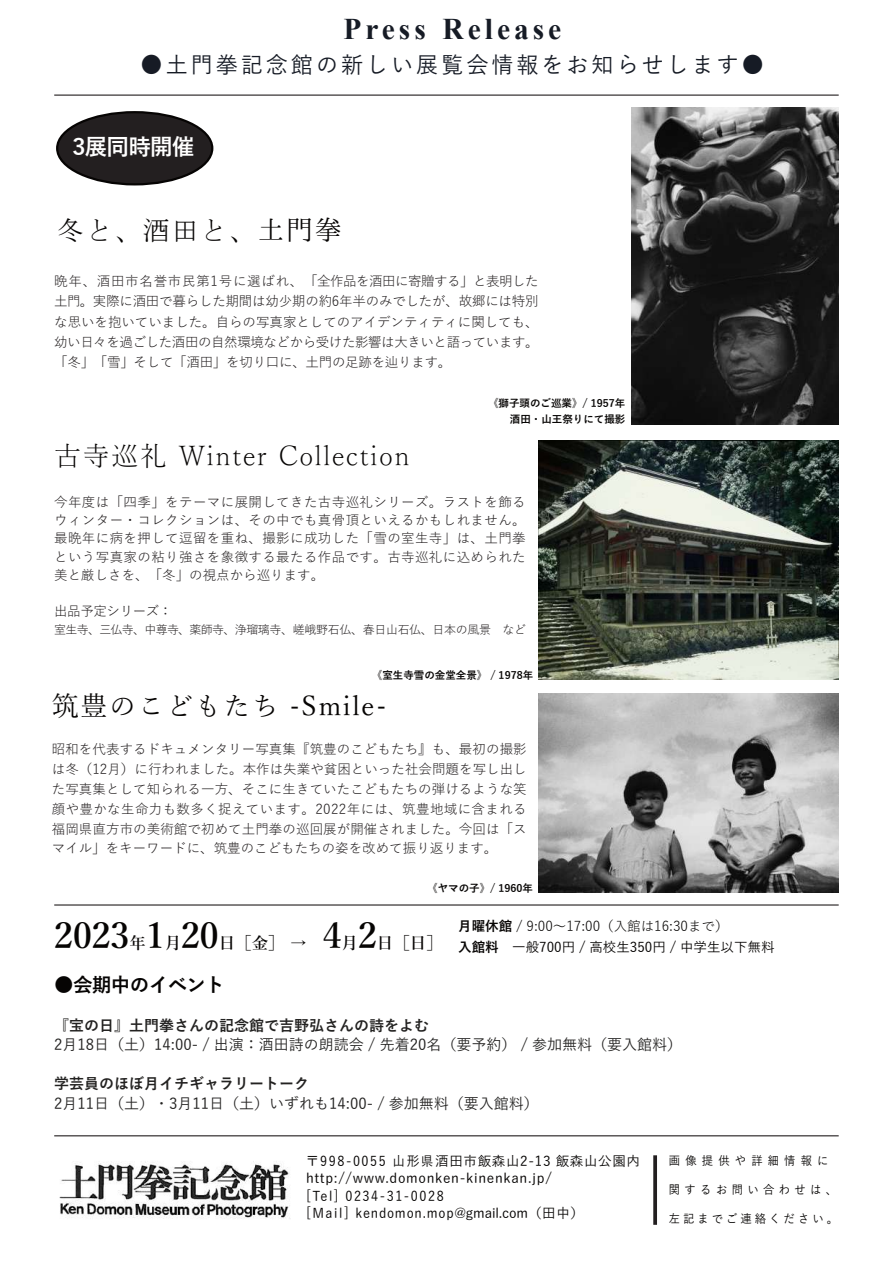
<style>
.page{position:relative;width:893px;height:1263px;background:#fff}
.page>*{position:absolute;margin:0;border:0;box-sizing:border-box;transform-origin:0 0}
.t1{font:700 30px "Times New Roman";letter-spacing:.135em;color:#161b25}
.t2{font:300 27px "Yu Mincho";letter-spacing:.06em;color:#060403}
.t3{font:27px "Yu Mincho";letter-spacing:.06em;color:#060403}
.t4{font:27px "MS Mincho";color:#060403}
.t5{font:500 22.5px "Yu Gothic";letter-spacing:.135em;color:#161b25}
.t6{font:700 22.5px "Yu Gothic";letter-spacing:-.03em;color:#fff}
.t7{font:700 19.5px "Yu Gothic";letter-spacing:-.03em;color:#060403}
.t8{font:600 16.5px "Yu Mincho";color:#060403}
.t9{font:500 15px "Yu Gothic";color:#232221}
.t10{font:700 15px "Yu Gothic";color:#232221}
.t11{font:13.5px/19.8px "Yu Gothic";color:#231f20;text-align:justify}
.t12{font:500 13.5px/17.4px "Yu Gothic";letter-spacing:.05em;color:#060403;scale:.94 1}
.t13{font:13.5px/20.2px "Yu Gothic";color:#060403}
.t14{font:13.5px "Yu Gothic";letter-spacing:-.03em;color:#231f20}
.t15{font:12px "Yu Gothic";letter-spacing:-.03em;color:#231f20}
.t16{font:500 12px "Yu Gothic";letter-spacing:.27em;color:#060403;scale:.94 1}
.t17{font:500 12px "Yu Gothic";letter-spacing:.39em;color:#060403;scale:.94 1}
.t18{font:500 12px "Yu Gothic";letter-spacing:.46em;color:#060403;scale:.94 1}
.t19{font:700 10.5px/15.8px "Yu Gothic";color:#060403;text-align:right}
.s1{font-family:"Asebi Min";font-weight:300}
.s2{font-size:36px}
.s3{font-weight:700}
.s4{font-weight:500}
</style>
<div class="page">
<hr style="left:54px;top:95px;width:785px;height:1px;background:#231f20">
<hr style="left:54px;top:904px;width:785px;height:1px;background:#231f20">
<hr style="left:54px;top:1135px;width:785px;height:1px;background:#231f20">
<img style="left:631px;top:108px;width:208px;height:317px">
<img style="left:539px;top:440px;width:300px;height:239px">
<div style="left:56px;top:111px;width:157px;height:74px;background:#231f20;border:2px solid #060403;border-radius:50%"></div>
<svg style="left:653px;top:1155px;width:4px;height:70px"></svg>
<img style="left:59px;top:1161px;width:232px;height:58px">
<img style="left:539px;top:694px;width:300px;height:199px">
<h1 class="t1" style="left:343px;top:19px;width:219px">Press Release</h1>
<h3 class="t5" style="left:141px;top:54px;width:625px">●土門拳記念館の新しい展覧会情報をお知らせします●</h3>
<h3 class="t6" style="left:73px;top:135px;width:124px">3展同時開催</h3>
<h2 class="t4" style="left:57px;top:216px;width:286px">冬と、酒田と、<span class="s1">土門拳</span></h2>
<p class="t11" style="left:54px;top:271px;width:486px;line-height:20.2px">晩年、酒田市名誉市民第1号に選ばれ、「全作品を酒田に寄贈する」と表明した土門。実際に酒田で暮らした期間は幼少期の約6年半のみでしたが、故郷には特別な思いを抱いていました。自らの写真家としてのアイデンティティに関しても、幼い日々を過ごした酒田の自然環境などから受けた影響は大きいと語っています。「冬」「雪」そして「酒田」を切り口に、土門の足跡を辿ります。</p>
<h2 class="t2" style="left:54px;top:442px;width:357px">古寺巡礼 Winter Collection</h2>
<p class="t19" style="left:488px;top:395px;width:139px">《獅子頭のご巡業》/ 1957年酒田・山王祭りにて撮影</p>
<p class="t11" style="left:54px;top:493px;width:473px;line-height:18.1px">今年度は「四季」をテーマに展開してきた古寺巡礼シリーズ。ラストを飾るウィンター・コレクションは、その中でも真骨頂といえるかもしれません。最晩年に病を押して逗留を重ね、撮影に成功した「雪の室生寺」は、土門拳という写真家の粘り強さを象徴する最たる作品です。古寺巡礼に込められた美と厳しさを、「冬」の視点から巡ります。</p>
<p class="t14" style="left:54px;top:604px;width:120px">出品予定シリーズ：</p>
<p class="t15" style="left:54px;top:623px;width:473px">室生寺、三仏寺、中尊寺、薬師寺、浄瑠璃寺、嵯峨野石仏、春日山石仏、日本の風景 など</p>
<p class="t19" style="left:372px;top:667px;width:163px">《室生寺雪の金堂全景》 / 1978年</p>
<h2 class="t3" style="left:52px;top:692px;width:336px">筑豊のこどもたち -Smile-</h2>
<p class="t11" style="left:52px;top:739px;width:476px">昭和を代表するドキュメンタリー写真集『筑豊のこどもたち』も、最初の撮影は冬（12月）に行われました。本作は失業や貧困といった社会問題を写し出した写真集として知られる一方、そこに生きていたこどもたちの弾けるような笑顔や豊かな生命力も数多く捉えています。2022年には、筑豊地域に含まれる福岡県直方市の美術館で初めて土門拳の巡回展が開催されました。今回は「スマイル」をキーワードに、筑豊のこどもたちの姿を改めて振り返ります。</p>
<p class="t19" style="left:427px;top:880px;width:107px">《ヤマの子》/ 1960年</p>
<p class="t8" style="left:54px;top:935px;width:390px"><span class="s2">2023</span>年<span class="s2">1</span>月<span class="s2">20</span>日［金］ → <span class="s2">4</span>月<span class="s2">2</span>日［日］</p>
<p class="t13" style="left:458px;top:916px;width:318px"><span class="s3">月曜休館</span> / 9:00〜17:00（入館は16:30まで）<br><span class="s3">入館料</span> <span class="s4">一般700円 / 高校生350円 / 中学生以下無料</span></p>
<h3 class="t7" style="left:54px;top:975px;width:172px">●会期中のイベント</h3>
<p class="t10" style="left:54px;top:1018px;width:377px">『宝の日』土門拳さんの記念館で吉野弘さんの詩をよむ</p>
<p class="t9" style="left:54px;top:1037px;width:629px">2月18日（土）14:00- / 出演：酒田詩の朗読会 / 先着20名（要予約） / 参加無料（要入館料）</p>
<p class="t10" style="left:54px;top:1076px;width:256px">学芸員のほぼ月イチギャラリートーク</p>
<p class="t9" style="left:54px;top:1096px;width:486px">2月11日（土）・3月11日（土）いずれも14:00- / 参加無料（要入館料）</p>
<p class="t12" style="left:306px;top:1152px;width:357px">〒998-0055 山形県酒田市飯森山2-13 飯森山公園内http://www.domonken-kinenkan.jp/<br>[Tel] 0234-31-0028<br>[Mail] kendomon.mop@gmail.com（田中）</p>
<p class="t18" style="left:669px;top:1154px;width:171px">画像提供や詳細情報に</p>
<p class="t17" style="left:669px;top:1184px;width:180px">関するお問い合わせは、</p>
<p class="t16" style="left:669px;top:1213px;width:181px">左記までご連絡ください。</p>
</div>
